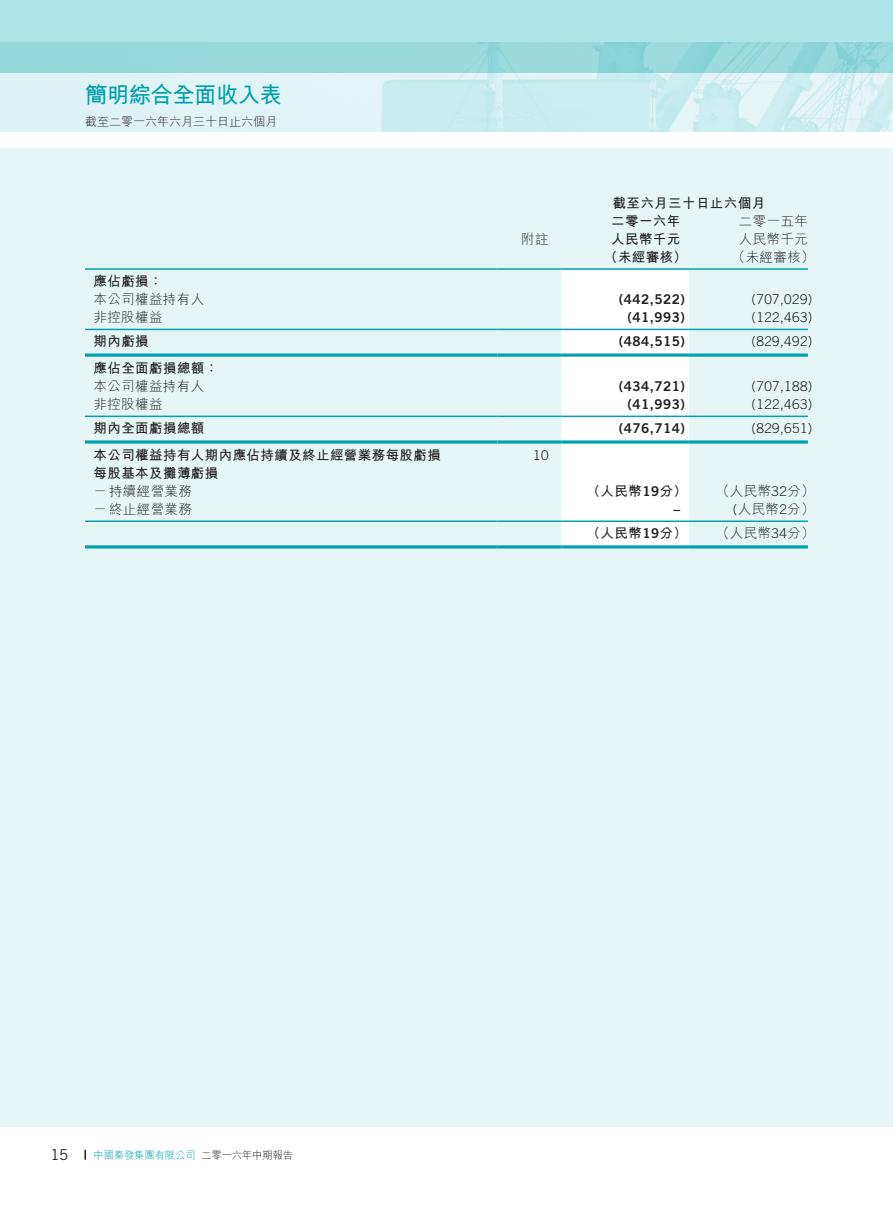
<style>
.page{position:relative;width:893px;height:1212px;background:#fff}
.page>*{position:absolute;margin:0;border:0;box-sizing:border-box;transform-origin:0 0}
.t1{font:700 22.5px "M Hei HK";letter-spacing:-.03em;color:#00a0af}
.t2{font:15px "Trade Gothic LT Std";color:#231f20}
.t3{font:700 13.5px/18px "M Hei HK";letter-spacing:.03em;color:#231f20}
.t4{font:300 13.5px "M Hei HK";letter-spacing:.03em;color:#231f20}
.t5{font:300 13.5px "Trade Gothic LT Std";letter-spacing:.03em;color:#231f20}
.t6{font:13.5px "Trade Gothic LT Std Bd 2";letter-spacing:.03em;color:#231f20}
.t7{font:300 12px "M Hei HK";color:#231f20}
.t8{font:300 10.5px "M Hei HK";letter-spacing:-.03em;color:#00a0af}
.s1{font-family:"Trade Gothic LT Std Bd 2";font-weight:400}
.s2{font-family:"Trade Gothic LT Std"}
.s3{color:#231f20}
</style>
<div class="page">
<div style="left:0;top:149px;width:893px;height:978px;background:#e6f6f7"></div>
<img style="left:0;top:72px;width:892px;height:60px">
<svg style="left:0;top:0;width:892px;height:72px;background:#a3dfe2"></svg>
<svg style="left:84px;top:1150px;width:2px;height:10px"></svg>
<div style="left:561px;top:270px;width:128px;height:275px;background:#fff"></div>
<hr style="left:85px;top:268px;width:412px;height:2px;background:#00a0af">
<hr style="left:497px;top:268px;width:64px;height:2px;background:#00a0af">
<hr style="left:561px;top:268px;width:128px;height:2px;background:#00a0af">
<hr style="left:689px;top:268px;width:119px;height:2px;background:#00a0af">
<hr style="left:85px;top:329px;width:412px;height:1px;background:#00a0af">
<hr style="left:497px;top:329px;width:64px;height:1px;background:#00a0af">
<hr style="left:561px;top:329px;width:128px;height:1px;background:#00a0af">
<hr style="left:689px;top:329px;width:119px;height:1px;background:#00a0af">
<svg style="left:85px;top:353px;width:412px;height:4px;background:#2eb1bd"></svg>
<svg style="left:497px;top:353px;width:64px;height:4px"></svg>
<svg style="left:561px;top:353px;width:128px;height:4px"></svg>
<svg style="left:689px;top:353px;width:119px;height:4px"></svg>
<hr style="left:85px;top:416px;width:412px;height:1px;background:#00a0af">
<hr style="left:497px;top:416px;width:64px;height:1px;background:#00a0af">
<hr style="left:561px;top:416px;width:128px;height:1px;background:#00a0af">
<hr style="left:689px;top:416px;width:119px;height:1px;background:#00a0af">
<svg style="left:85px;top:440px;width:412px;height:4px;background:#2eb1bd"></svg>
<svg style="left:497px;top:440px;width:64px;height:4px"></svg>
<svg style="left:561px;top:440px;width:128px;height:4px"></svg>
<svg style="left:689px;top:440px;width:119px;height:4px"></svg>
<hr style="left:85px;top:520px;width:412px;height:2px;background:#00a0af">
<hr style="left:497px;top:520px;width:64px;height:2px;background:#00a0af">
<hr style="left:561px;top:520px;width:128px;height:2px;background:#00a0af">
<hr style="left:689px;top:520px;width:119px;height:2px;background:#00a0af">
<hr style="left:85px;top:545px;width:412px;height:3px;background:#00a0af">
<hr style="left:497px;top:545px;width:64px;height:3px;background:#00a0af">
<hr style="left:561px;top:545px;width:128px;height:3px;background:#00a0af">
<hr style="left:689px;top:545px;width:119px;height:3px;background:#00a0af">
<h1 class="t1" style="left:85px;top:78px;width:199px">簡明綜合全面收入表</h1>
<p class="t7" style="left:85px;top:113px;width:193px">截至二零一六年六月三十日止六個月</p>
<p class="t3" style="left:611px;top:193px;width:155px">截至六月三十日止六個月二零一六年</p>
<p class="t4" style="left:739px;top:211px;width:71px">二零一五年</p>
<p class="t4" style="left:521px;top:229px;width:29px">附註</p>
<p class="t3" style="left:611px;top:229px;width:71px">人民幣千元</p>
<p class="t4" style="left:739px;top:229px;width:71px">人民幣千元</p>
<p class="t3" style="left:604px;top:247px;width:85px">（未經審核）</p>
<p class="t4" style="left:732px;top:247px;width:84px">（未經審核）</p>
<p class="t3" style="left:94px;top:271px;width:71px">應佔虧損：</p>
<p class="t4" style="left:94px;top:290px;width:112px">本公司權益持有人</p>
<p class="t6" style="left:619px;top:291px;width:67px">(442,522)</p>
<p class="t5" style="left:752px;top:291px;width:62px">(707,029)</p>
<p class="t4" style="left:94px;top:308px;width:71px">非控股權益</p>
<p class="t6" style="left:628px;top:309px;width:59px">(41,993)</p>
<p class="t5" style="left:752px;top:309px;width:62px">(122,463)</p>
<p class="t3" style="left:94px;top:331px;width:57px">期內虧損</p>
<p class="t6" style="left:619px;top:333px;width:67px">(484,515)</p>
<p class="t5" style="left:752px;top:334px;width:62px">(829,492)</p>
<p class="t3" style="left:94px;top:358px;width:126px">應佔全面虧損總額：</p>
<p class="t4" style="left:94px;top:376px;width:112px">本公司權益持有人</p>
<p class="t6" style="left:619px;top:378px;width:67px">(434,721)</p>
<p class="t5" style="left:752px;top:378px;width:62px">(707,188)</p>
<p class="t4" style="left:94px;top:394px;width:71px">非控股權益</p>
<p class="t6" style="left:628px;top:396px;width:59px">(41,993)</p>
<p class="t5" style="left:752px;top:396px;width:62px">(122,463)</p>
<p class="t3" style="left:94px;top:418px;width:112px">期內全面虧損總額</p>
<p class="t6" style="left:619px;top:420px;width:67px">(476,714)</p>
<p class="t5" style="left:752px;top:420px;width:62px">(829,651)</p>
<p class="t3" style="left:94px;top:445px;width:349px">本公司權益持有人期內應佔持續及終止經營業務每股虧損</p>
<p class="t5" style="left:533px;top:447px;width:17px">10</p>
<p class="t3" style="left:94px;top:463px;width:126px">每股基本及攤薄虧損</p>
<p class="t4" style="left:94px;top:481px;width:100px">－持續經營業務</p>
<p class="t3" style="left:587px;top:481px;width:102px">（人民幣<span class="s1">19</span>分）</p>
<p class="t4" style="left:716px;top:481px;width:100px">（人民幣<span class="s2">32</span>分）</p>
<p class="t4" style="left:94px;top:499px;width:100px">－終止經營業務</p>
<p class="t6" style="left:674px;top:501px;width:8px">–</p>
<p class="t4" style="left:733px;top:499px;width:83px"><span class="s2">(</span>人民幣<span class="s2">2</span>分）</p>
<p class="t3" style="left:587px;top:523px;width:102px">（人民幣<span class="s1">19</span>分）</p>
<p class="t4" style="left:716px;top:524px;width:100px">（人民幣<span class="s2">34</span>分）</p>
<p class="t2" style="left:51px;top:1145px;width:19px">15</p>
<p class="t8" style="left:94px;top:1147px;width:201px">中國秦發集團有限公司 <span class="s3">二零一六年中期報告</span></p>
</div>
